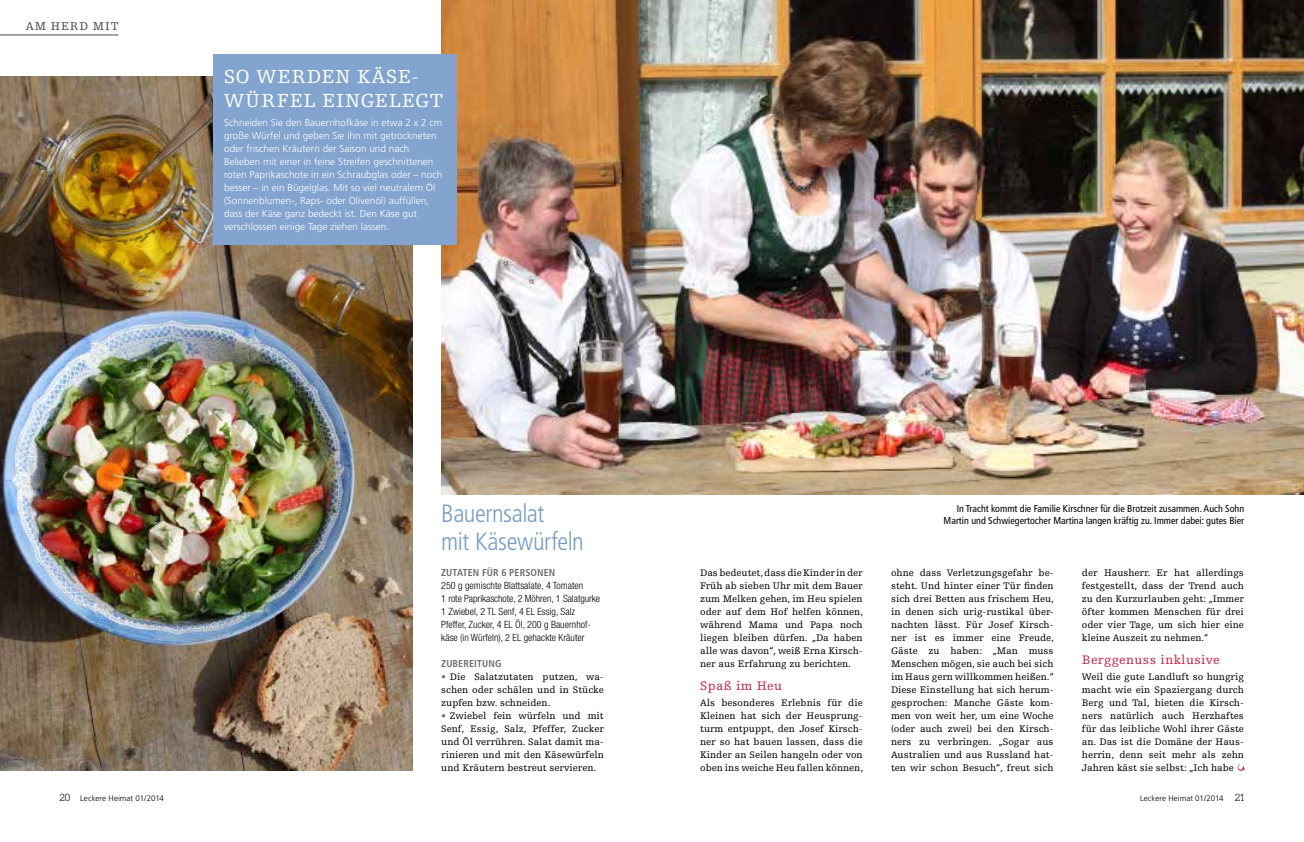
<style>
.page{position:relative;width:1304px;height:842px;background:#fff}
.page>*{position:absolute;margin:0;border:0;box-sizing:border-box;transform-origin:0 0}
.t1{font:300 condensed 25px/28px "Frutiger";letter-spacing:-.015em;color:#769dc9}
.t2{font:20px/24px "Egyptienne F";letter-spacing:.05em;color:#fff}
.t3{font:13px "Egyptienne F";letter-spacing:.03em;color:#c92445}
.t4{font:12px "Egyptienne F";letter-spacing:.085em;color:#4a454a}
.t5{font:10px/13px "Egyptienne F";color:#000;text-align:justify}
.t6{font:300 10px/13px "Frutiger";color:#fff}
.t7{font:300 condensed 10px/13px "Helvetica Neue";letter-spacing:.005em;color:#000}
.t8{font:condensed 10px/12px "Frutiger";color:#000;text-align:right}
.t9{font:700 condensed 10px "Frutiger";letter-spacing:.01em;color:#726a71}
.t10{font:300 8px "Frutiger";letter-spacing:.005em;color:#000}
.s1{color:#726a71}
.s2{font-family:"Serifa";font-size:11px}
</style>
<div class="page">
<img style="left:441px;top:0;width:863px;height:494px">
<img style="left:0;top:76px;width:413px;height:694px">
<svg style="left:1238px;top:764px;width:7px;height:7px"></svg>
<div style="left:213px;top:54px;width:243px;height:190px;background:#82a4ce"></div>
<hr style="left:0;top:35px;width:118px;height:1px;background:#4a454a">
<p class="t4" style="left:26px;top:20px;width:95px">am herd mit</p>
<h2 class="t2" style="left:224px;top:65px;width:220px">So werden käse&shy;würfel eingelegt</h2>
<p class="t6" style="left:224px;top:116px;width:220px">Schneiden Sie den Bauernhofkäse in etwa 2 x 2 cm große Würfel und geben Sie ihn mit getrockneten oder frischen Kräutern der Saison und nach Belieben mit einer in feine Streifen geschnittenen roten Paprikaschote in ein Schraubglas oder – noch besser – in ein Bügelglas. Mit so viel neutralem Öl (Sonnenblumen-, Raps- oder Olivenöl) auffüllen, dass der Käse ganz bedeckt ist. Den Käse gut verschlossen einige Tage ziehen lassen.</p>
<h1 class="t1" style="left:441px;top:500px;width:144px">Bauernsalat<br>mit Käsewürfeln</h1>
<p class="t9" style="left:441px;top:567px;width:116px">ZUTATEN FÜR 6 PERSONEN</p>
<p class="t7" style="left:441px;top:579px;width:160px">250 g gemischte Blattsalate, 4 Tomaten<br>1 rote Paprikaschote, 2 Möhren, 1 Salatgurke 1 Zwiebel, 2 TL Senf, 4 EL Essig, Salz Pfeffer, Zucker, 4 EL Öl, 200 g Bauernhof&shy;käse (in Würfeln), 2 EL gehackte Kräuter</p>
<p class="t9" style="left:441px;top:658px;width:62px">ZUBEREITUNG</p>
<p class="t5" style="left:441px;top:671px;width:164px"><span class="s1">•</span> Die Salatzutaten putzen, wa&shy;schen oder schälen und in Stücke zupfen bzw. schneiden.</p>
<p class="t5" style="left:441px;top:710px;width:164px"><span class="s1">•</span> Zwiebel fein würfeln und mit Senf, Essig, Salz, Pfeffer, Zucker und Öl verrühren. Salat damit ma&shy;rinieren und mit den Käsewürfeln und Kräutern bestreut servieren.</p>
<p class="t5" style="left:700px;top:567px;width:164px">Das bedeutet, dass die Kinder in der Früh ab sieben Uhr mit dem Bauer zum Melken gehen, im Heu spielen oder auf dem Hof helfen können, während Mama und Papa noch liegen bleiben dürfen. „Da haben alle was davon“, weiß Erna Kirsch&shy;ner aus Erfahrung zu berichten.</p>
<h3 class="t3" style="left:700px;top:679px;width:83px">Spaß im Heu</h3>
<p class="t5" style="left:700px;top:697px;width:164px">Als besonderes Erlebnis für die Kleinen hat sich der Heusprung&shy;turm entpuppt, den Josef Kirsch&shy;ner so hat bauen lassen, dass die Kinder an Seilen hangeln oder von oben ins weiche Heu fallen können,</p>
<p class="t8" style="left:944px;top:503px;width:302px">In Tracht kommt die Familie Kirschner für die Brotzeit zusammen. Auch Sohn<br>Martin und Schwiegertocher Martina langen kräftig zu. Immer dabei: gutes Bier</p>
<p class="t5" style="left:891px;top:567px;width:164px">ohne dass Verletzungsgefahr be&shy;steht. Und hinter einer Tür finden sich drei Betten aus frischem Heu, in denen sich urig-rustikal über&shy;nachten lässt. Für Josef Kirsch&shy;ner ist es immer eine Freude, Gäste zu haben: „Man muss Menschen mögen, sie auch bei sich im Haus gern willkommen heißen.“ Diese Einstellung hat sich herum&shy;gesprochen: Manche Gäste kom&shy;men von weit her, um eine Woche (oder auch zwei) bei den Kirsch&shy;ners zu verbringen. „Sogar aus Australien und aus Russland hat&shy;ten wir schon Besuch“, freut sich</p>
<p class="t5" style="left:1082px;top:567px;width:164px">der Hausherr. Er hat allerdings festgestellt, dass der Trend auch zu den Kurzurlauben geht: „Immer öfter kommen Menschen für drei oder vier Tage, um sich hier eine kleine Auszeit zu nehmen.“</p>
<h3 class="t3" style="left:1082px;top:653px;width:139px">Berggenuss inklusive</h3>
<p class="t5" style="left:1082px;top:671px;width:164px">Weil die gute Landluft so hungrig macht wie ein Spaziergang durch Berg und Tal, bieten die Kirsch&shy;ners natürlich auch Herzhaftes für das leibliche Wohl ihrer Gäste an. Das ist die Domäne der Haus&shy;herrin, denn seit mehr als zehn Jahren käst sie selbst: „Ich habe</p>
<p class="t10" style="left:60px;top:794px;width:106px"><span class="s2">20</span> Leckere Heimat 01/2014</p>
<p class="t10" style="left:1140px;top:794px;width:107px">Leckere Heimat 01/2014 <span class="s2">21</span></p>
</div>
